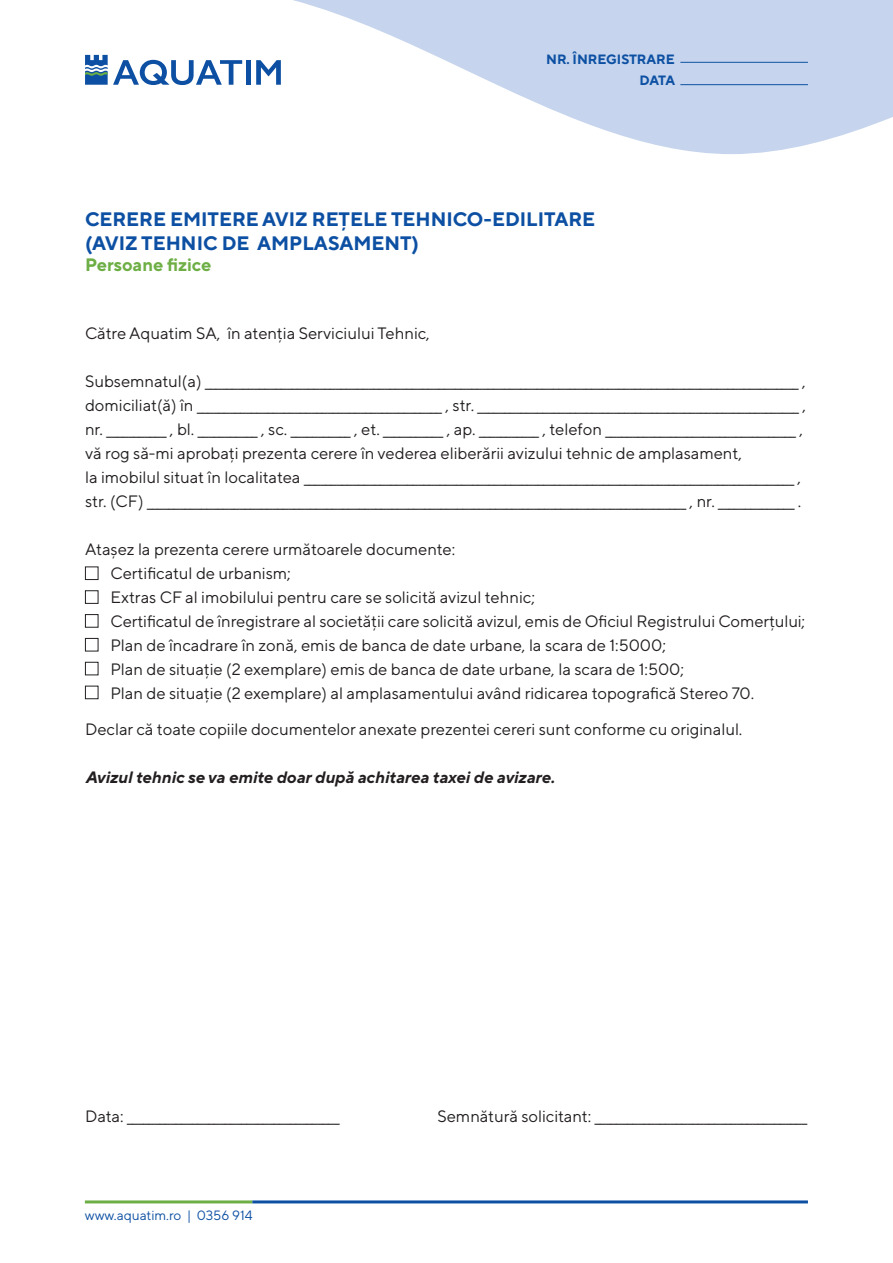
<style>
.page{position:relative;width:893px;height:1263px;background:#fff}
.page>*{position:absolute;margin:0;border:0;box-sizing:border-box;transform-origin:0 0}
.t1{font:700 19.5px/23.4px "TT Norms Pro";color:#0d50a3}
.t2{font:700 18px "TT Norms Pro";color:#6dae45}
.t3{font:16.5px/24px "TT Norms Pro";color:#231f20}
.t4{font:italic 700 16.5px "TT Norms Pro";color:#231f20}
.t5{font:13.5px "TT Norms Pro";color:#0d50a3}
.t6{font:700 13.5px/21px "TT Norms Pro";color:#0d50a3;text-align:right}
</style>
<div class="page">
<svg style="left:293px;top:0;width:600px;height:154px;fill:#c6d5ed"></svg>
<hr style="left:252px;top:1200px;width:556px;height:3px;background:#0d50a3">
<hr style="left:85px;top:1200px;width:167px;height:3px;background:#6dae45">
<hr style="left:680px;top:62px;width:128px;height:1px;background:#0d50a3">
<hr style="left:680px;top:84px;width:128px;height:1px;background:#0d50a3">
<div style="left:246px;top:60px;width:5px;height:25px;background:#0d50a3"></div>
<svg style="left:256px;top:60px;width:25px;height:25px"></svg>
<svg style="left:85px;top:55px;width:157px;height:30px"></svg>
<div style="left:85px;top:566px;width:13px;height:14px;border:1px solid #231f20"></div>
<div style="left:85px;top:590px;width:13px;height:14px;border:1px solid #231f20"></div>
<div style="left:85px;top:614px;width:13px;height:14px;border:1px solid #231f20"></div>
<div style="left:85px;top:638px;width:13px;height:13px;border:1px solid #231f20"></div>
<div style="left:85px;top:662px;width:13px;height:13px;border:1px solid #231f20"></div>
<div style="left:85px;top:686px;width:13px;height:13px;border:1px solid #231f20"></div>
<p class="t6" style="left:546px;top:48px;width:130px">NR. ÎNREGISTRARE<br>DATA</p>
<p class="t1" style="left:85px;top:207px;width:512px">CERERE EMITERE AVIZ REȚELE TEHNICO-EDILITARE (AVIZ TEHNIC DE AMPLASAMENT)</p>
<p class="t2" style="left:85px;top:253px;width:128px">Persoane fizice</p>
<p class="t3" style="left:85px;top:321px;width:346px">Către Aquatim SA, în atenția Serviciului Tehnic,</p>
<p class="t3" style="left:85px;top:369px;width:722px">Subsemnatul(a) _____________________________________________________________________________________________________________ , domiciliat(ă) în _____________________________________________ , str. ___________________________________________________________ , nr. ___________ , bl. ___________ , sc. ___________ , et. ___________ , ap. ___________ , telefon ___________________________________ , vă rog să-mi aprobați prezenta cerere în vederea eliberării avizului tehnic de amplasament,<br>la imobilul situat în localitatea __________________________________________________________________________________________ , str. (CF) ___________________________________________________________________________________________________ , nr. ______________ .</p>
<p class="t3" style="left:111px;top:537px;width:696px;text-indent:-26px">Atașez la prezenta cerere următoarele documente:<br>Certificatul de urbanism;<br>Extras CF al imobilului pentru care se solicită avizul tehnic;<br>Certificatul de înregistrare al societății care solicită avizul, emis de Oficiul Registrului Comerțului; Plan de încadrare în zonă, emis de banca de date urbane, la scara de 1:5000;<br>Plan de situație (2 exemplare) emis de banca de date urbane, la scara de 1:500;<br>Plan de situație (2 exemplare) al amplasamentului având ridicarea topografică Stereo 70.</p>
<p class="t3" style="left:85px;top:717px;width:659px">Declar că toate copiile documentelor anexate prezentei cereri sunt conforme cu originalul.</p>
<p class="t4" style="left:85px;top:766px;width:471px">Avizul tehnic se va emite doar după achitarea taxei de avizare.</p>
<p class="t3" style="left:85px;top:1103px;width:256px">Data: _______________________________________</p>
<p class="t3" style="left:437px;top:1103px;width:371px">Semnătură solicitant: _______________________________________</p>
<p class="t5" style="left:85px;top:1207px;width:169px">www.aquatim.ro | 0356 914</p>
</div>
